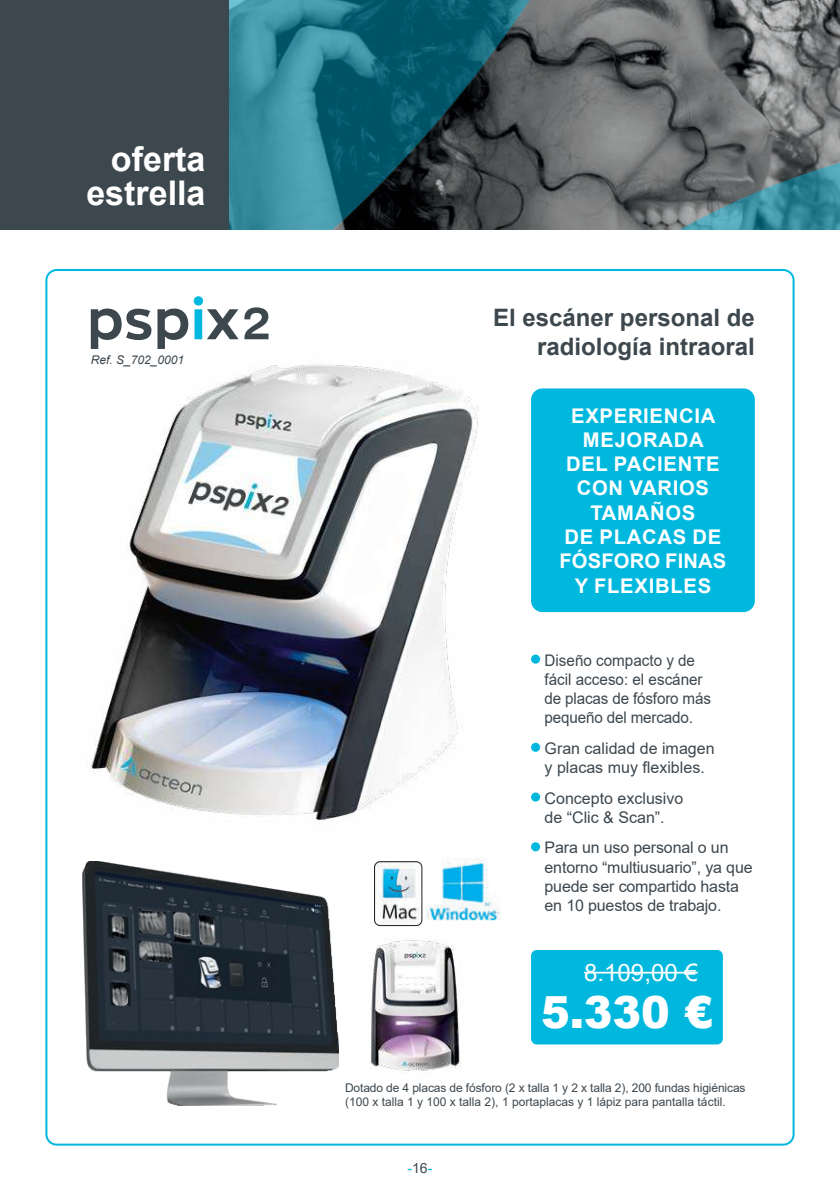
<style>
.page{position:relative;width:840px;height:1191px;background:#fff}
.page>*{position:absolute;margin:0;border:0;box-sizing:border-box;transform-origin:0 0}
.t1{font:900 44.2px "Arial";color:#fff}
.t2{font:700 34px/34px "Arial";color:#fff;text-align:right}
.t3{font:700 24px/28.8px "Arial";color:#3d474e;text-align:right}
.t4{font:24px "Arial";color:#fff}
.t5{font:700 20.2px/24.2px "Arial";letter-spacing:.035em;color:#fff;text-align:center}
.t6{font:16px/19.2px "Arial";letter-spacing:-.01em;color:#3d474e}
.t7{font:16px/19.2px "Arial";letter-spacing:-.01em;color:#3d474e;scale:.95 1}
.t8{font:14px "Arial";color:#00b8de}
.t9{font:12px/13.8px "Arial";letter-spacing:-.01em;color:#3d474e}
.t10{font:italic 12px "Arial";color:#3d474e}
.s1{color:#3d474e}
</style>
<div class="page">
<hr style="left:839px;top:0;width:1px;height:76px;background:#00b8de">
<img style="left:91px;top:364px;width:388px;height:457px">
<img style="left:82px;top:861px;width:257px;height:245px">
<div style="left:530px;top:388px;width:224px;height:224px;background:#00b8de;border-radius:11px"></div>
<svg style="left:530px;top:654px;width:10px;height:9px"></svg>
<svg style="left:530px;top:742px;width:10px;height:10px"></svg>
<svg style="left:530px;top:792px;width:10px;height:9px"></svg>
<svg style="left:530px;top:842px;width:10px;height:9px"></svg>
<img style="left:426px;top:858px;width:73px;height:63px">
<img style="left:376px;top:862px;width:45px;height:61px">
<div style="left:374px;top:861px;width:48px;height:65px;border:1px solid #231f20;border-radius:6px"></div>
<svg style="left:194px;top:296px;width:74px;height:43px"></svg>
<svg style="left:91px;top:308px;width:97px;height:41px"></svg>
<img style="left:370px;top:923px;width:91px;height:148px">
<img style="left:564px;top:0;width:275px;height:229px">
<img style="left:228px;top:0;width:336px;height:229px">
<img style="left:668px;top:147px;width:171px;height:82px">
<div style="left:0;top:0;width:228px;height:229px;background:#3d474e"></div>
<div style="left:530px;top:950px;width:192px;height:94px;background:#00b8de;border-radius:6px"></div>
<hr style="left:584px;top:971px;width:113px;height:2px;background:#fff">
<h2 class="t2" style="left:86px;top:143px;width:121px">oferta estrella</h2>
<p class="t10" style="left:91px;top:351px;width:95px">Ref. S_702_0001</p>
<h3 class="t3" style="left:493px;top:304px;width:263px">El escáner personal de radiología intraoral</h3>
<p class="t5" style="left:559px;top:404px;width:168px">EXPERIENCIA<br>MEJORADA<br>DEL PACIENTE<br>CON VARIOS<br>TAMAÑOS<br>DE PLACAS DE<br>FÓSFORO FINAS<br>Y FLEXIBLES</p>
<p class="t7" style="left:544px;top:650px;width:177px">Diseño compacto y de fácil acceso: el escáner de placas de fósforo más pequeño del mercado.</p>
<p class="t6" style="left:544px;top:738px;width:171px">Gran calidad de imagen y placas muy flexibles.</p>
<p class="t6" style="left:544px;top:788px;width:140px">Concepto exclusivo de “Clic &amp; Scan”.</p>
<p class="t6" style="left:544px;top:838px;width:209px">Para un uso personal o un entorno “multiusuario”, ya que puede ser compartido hasta en 10 puestos de trabajo.</p>
<h3 class="t4" style="left:584px;top:955px;width:115px">8.109,00 €</h3>
<h1 class="t1" style="left:540px;top:979px;width:173px">5.330 €</h1>
<p class="t9" style="left:345px;top:1081px;width:402px">Dotado de 4 placas de fósforo (2 x talla 1 y 2 x talla 2), 200 fundas higiénicas (100 x talla 1 y 100 x talla 2), 1 portaplacas y 1 lápiz para pantalla táctil.</p>
<p class="t8" style="left:407px;top:1158px;width:26px">-<span class="s1">16</span>-</p>
</div>
